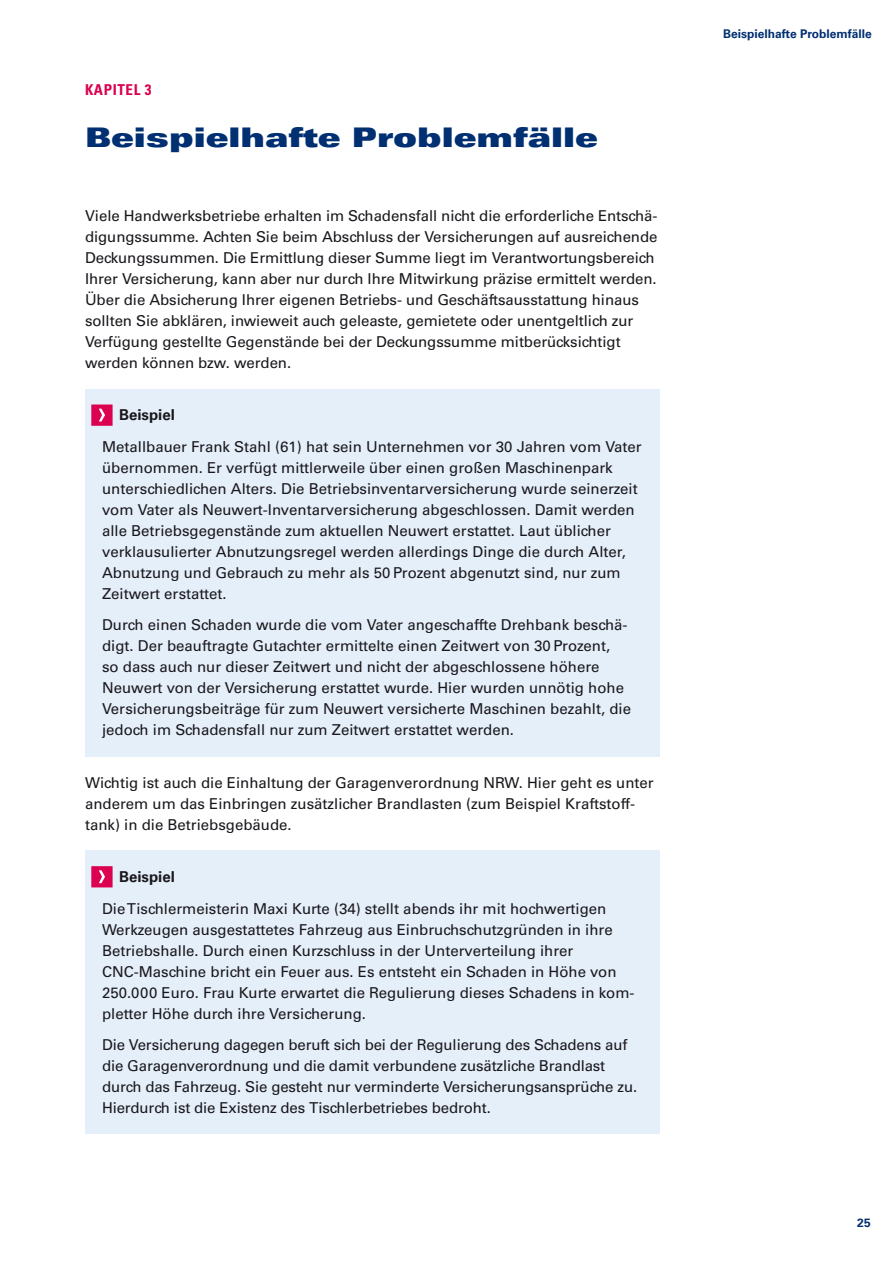
<style>
.page{position:relative;width:893px;height:1263px;background:#fff}
.page>*{position:absolute;margin:0;border:0;box-sizing:border-box;transform-origin:0 0}
._1b__Hierarchie_Kapi{font:27px "Univers LT Std X Black Ex";color:#002f72}
.Kasten_2__Hierarchie{font:15px/21px "Univers LT Std";color:#1a171c}
.Fließtext_schwarz{font:15px/21px "Univers LT Std";letter-spacing:-.005em;color:#1a171c}
.Kasten_1__Hierarchie{font:700 15px "Univers LT Std";color:#1a171c}
._1a__Hierarchie_Kapi{font:700 condensed 15px "Univers LT Std";letter-spacing:.04em;color:#dc0050}
.t1{font:700 12px "Univers LT Std";color:#002f72}
</style>
<div class="page">
<div style="left:85px;top:389px;width:574px;height:367px;background:#e4eff9"></div>
<svg style="left:91px;top:404px;width:22px;height:22px"></svg>
<div style="left:85px;top:850px;width:574px;height:284px;background:#e4eff9"></div>
<svg style="left:91px;top:866px;width:22px;height:21px"></svg>
<p class="_1a__Hierarchie_Kapi" style="left:85px;top:80px;width:68px">KAPITEL 3</p>
<p class="_1b__Hierarchie_Kapi" style="left:85px;top:121px;width:514px">Beispielhafte Problemfälle</p>
<p class="Fließtext_schwarz" style="left:85px;top:205px;width:574px">Viele Handwerksbetriebe erhalten im Schadensfall nicht die erforderliche Entschä&shy;digungssumme. Achten Sie beim Abschluss der Versicherungen auf ausreichende Deckungssummen. Die Ermittlung dieser Summe liegt im Verantwortungsbereich Ihrer Versicherung, kann aber nur durch Ihre Mitwirkung präzise ermittelt werden.<br>Über die Absicherung Ihrer eigenen Betriebs- und Geschäftsausstattung hinaus sollten Sie abklären, inwieweit auch geleaste, gemietete oder unentgeltlich zur Verfügung gestellte Gegenstände bei der Deckungssumme mitberücksichtigt werden können bzw. werden.</p>
<p class="Kasten_1__Hierarchie" style="left:119px;top:406px;width:57px">Beispiel</p>
<p class="Kasten_2__Hierarchie" style="left:102px;top:436px;width:541px">Metallbauer Frank Stahl (61) hat sein Unternehmen vor 30 Jahren vom Vater übernommen. Er verfügt mittlerweile über einen großen Maschinenpark unterschiedlichen Alters. Die Betriebsinventarversicherung wurde seinerzeit vom Vater als Neuwert-Inventarversicherung abgeschlossen. Damit werden alle Betriebsgegenstände zum aktuellen Neuwert erstattet. Laut üblicher verklausulierter Abnutzungsregel werden allerdings Dinge die durch Alter, Abnutzung und Gebrauch zu mehr als 50 Prozent abgenutzt sind, nur zum Zeitwert erstattet.</p>
<p class="Kasten_2__Hierarchie" style="left:102px;top:615px;width:531px">Durch einen Schaden wurde die vom Vater angeschaffte Drehbank beschä&shy;digt. Der beauftragte Gutachter ermittelte einen Zeitwert von 30 Prozent,<br>so dass auch nur dieser Zeitwert und nicht der abgeschlossene höhere Neuwert von der Versicherung erstattet wurde. Hier wurden unnötig hohe Versicherungsbeiträge für zum Neuwert versicherte Maschinen bezahlt, die jedoch im Schadensfall nur zum Zeitwert erstattet werden.</p>
<p class="Fließtext_schwarz" style="left:85px;top:772px;width:570px">Wichtig ist auch die Einhaltung der Garagenverordnung NRW. Hier geht es unter anderem um das Einbringen zusätzlicher Brandlasten (zum Beispiel Kraftstoff&shy;tank) in die Betriebsgebäude.</p>
<p class="Kasten_1__Hierarchie" style="left:119px;top:868px;width:57px">Beispiel</p>
<p class="Kasten_2__Hierarchie" style="left:102px;top:898px;width:534px">Die Tischlermeisterin Maxi Kurte (34) stellt abends ihr mit hochwertigen Werkzeugen ausgestattetes Fahrzeug aus Einbruchschutzgründen in ihre Betriebshalle. Durch einen Kurzschluss in der Unterverteilung ihrer CNC-Maschine bricht ein Feuer aus. Es entsteht ein Schaden in Höhe von 250.000 Euro. Frau Kurte erwartet die Regulierung dieses Schadens in kom&shy;pletter Höhe durch ihre Versicherung.</p>
<p class="Kasten_2__Hierarchie" style="left:102px;top:1035px;width:534px">Die Versicherung dagegen beruft sich bei der Regulierung des Schadens auf die Garagenverordnung und die damit verbundene zusätzliche Brandlast durch das Fahrzeug. Sie gesteht nur verminderte Versicherungsansprüche zu.<br>Hierdurch ist die Existenz des Tischlerbetriebes bedroht.</p>
<p class="t1" style="left:723px;top:27px;width:150px">Beispielhafte Problemfälle</p>
<p class="t1" style="left:857px;top:1216px;width:15px">25</p>
</div>
